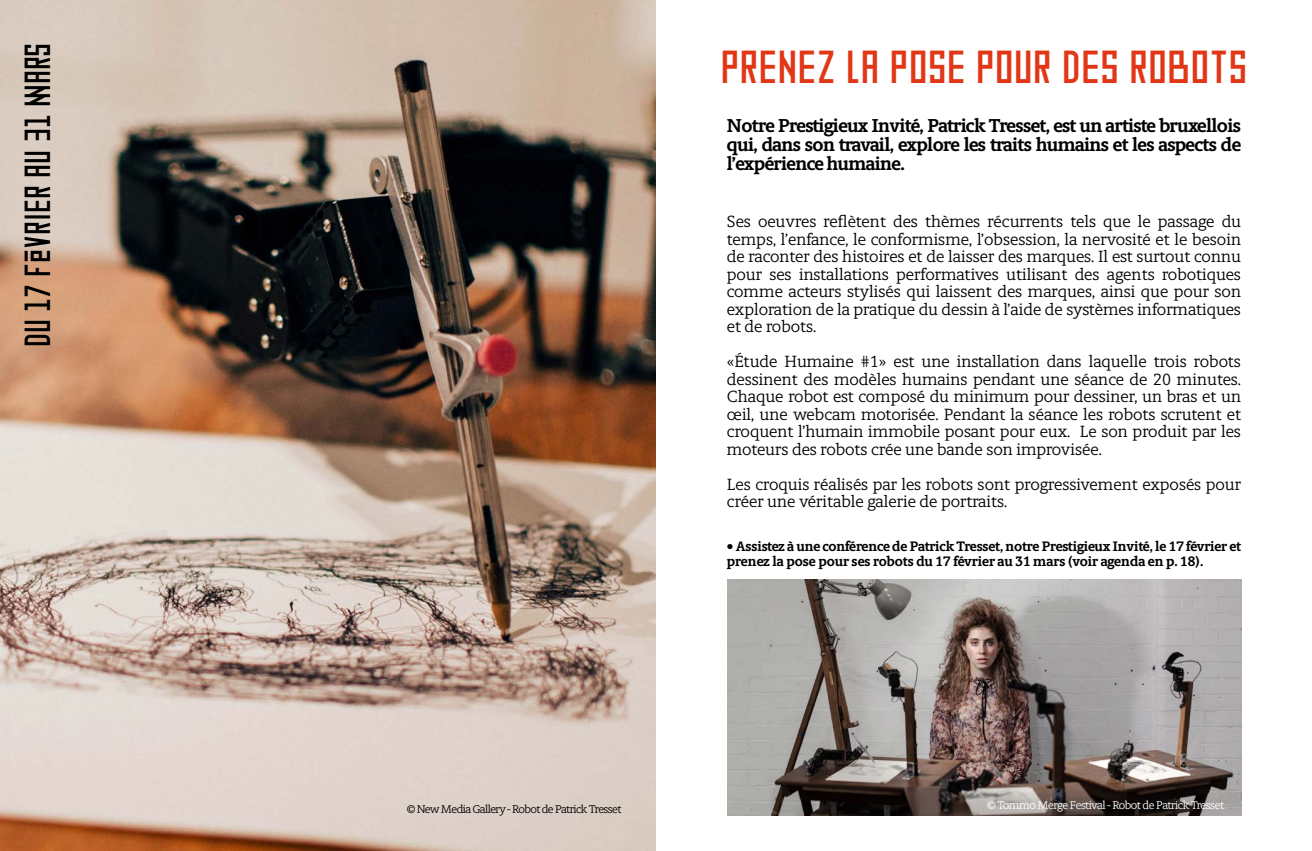
<style>
.page{position:relative;width:1312px;height:851px;background:#fff}
.page>*{position:absolute;margin:0;border:0;box-sizing:border-box;transform-origin:0 0}
.t1{font:46.25px "LHDM 3";color:#e13716;scale:1.07 1}
.t2{font:36.25px "LHDM Condensed 3";color:#000}
.t3{font:700 18.75px/18.8px "Berlingske Slab";letter-spacing:-.03em;color:#000;text-align:justify}
.t4{font:16.25px/17.5px "Berlingske Slab";color:#000;text-align:justify}
.t5{font:700 13.75px/15px "Berlingske Slab";letter-spacing:-.01em;color:#000}
.t6{font:11.25px "Berlingske Slab";letter-spacing:-.05em;color:#fff}
.t7{font:11.25px "Berlingske Slab";letter-spacing:-.05em;color:#000}
</style>
<div class="page">
<img style="left:0;top:0;width:656px;height:850px">
<img style="left:727px;top:579px;width:513px;height:236px">
<h2 class="t2" style="left:21px;top:347px;width:306px;rotate:-90deg">DU 17 FÉVRIER AU 31 MARS</h2>
<p class="t7" style="left:406px;top:801px;width:216px">© New Media Gallery - Robot de Patrick Tresset</p>
<h1 class="t1" style="left:720px;top:46px;width:494px">PRENEZ LA POSE POUR DES ROBOTS</h1>
<p class="t3" style="left:726px;top:116px;width:515px">Notre Prestigieux Invité, Patrick Tresset, est un artiste bruxellois qui, dans son travail, explore les traits humains et les aspects de l’expérience humaine.</p>
<p class="t4" style="left:726px;top:212px;width:515px">Ses oeuvres reflètent des thèmes récurrents tels que le passage du temps, l’enfance, le conformisme, l’obsession, la nervosité et le besoin de raconter des histoires et de laisser des marques. Il est surtout connu pour ses installations performatives utilisant des agents robotiques comme acteurs stylisés qui laissent des marques, ainsi que pour son exploration de la pratique du dessin à l’aide de systèmes informatiques et de robots.</p>
<p class="t4" style="left:726px;top:352px;width:515px">«Étude Humaine #1» est une installation dans laquelle trois robots dessinent des modèles humains pendant une séance de 20 minutes.<br>Chaque robot est composé du minimum pour dessiner, un bras et un œil, une webcam motorisée. Pendant la séance les robots scrutent et croquent l’humain immobile posant pour eux. Le son produit par les moteurs des robots crée une bande son improvisée.</p>
<p class="t4" style="left:726px;top:474px;width:515px">Les croquis réalisés par les robots sont progressivement exposés pour créer une véritable galerie de portraits.</p>
<p class="t5" style="left:726px;top:538px;width:515px">• Assistez à une conférence de Patrick Tresset, notre Prestigieux Invité, le 17 février et prenez la pose pour ses robots du 17 février au 31 mars (voir agenda en p. 18).</p>
<p class="t6" style="left:986px;top:797px;width:238px">© Tommo Merge Festival - Robot de Patrick Tresset</p>
</div>
